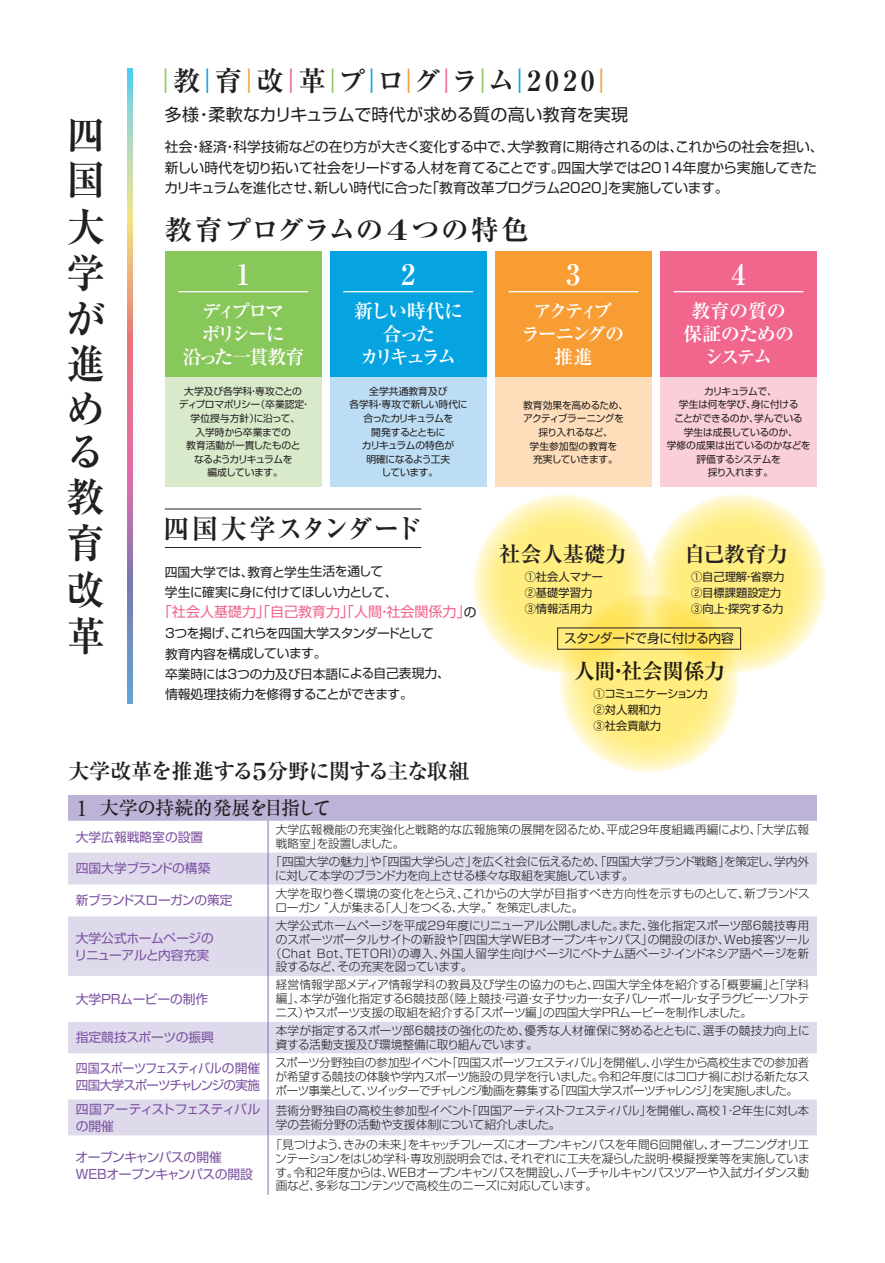
<style>
.page{position:relative;width:885px;height:1263px;background:#fff}
.page>*{position:absolute;margin:0;border:0;box-sizing:border-box;transform-origin:0 0}
.t1{font:700 40.35px/45.6px "Ryumin Pro";color:#231f20;scale:.95 1}
.t2{font:700 28.35px "Ryumin Pro";color:#fff}
.t3{font:700 27.6px "Ryumin Pro";letter-spacing:.025em;color:#231f20}
.t4{font:700 27.6px "Ryumin Pro";letter-spacing:-.015em;color:#231f20}
.t5{font:700 27.6px "Ryumin Pro";letter-spacing:.025em;color:#231f20;scale:.95 1}
.t6{font:700 21.3px "Ryumin Pro";letter-spacing:-.025em;color:#231f20}
.t7{font:700 19.2px/23.4px "Ryumin Pro";letter-spacing:-.12em;color:#fff;text-align:center}
.t8{font:700 19.2px/23.4px "Ryumin Pro";letter-spacing:-.14em;color:#fff;text-align:center}
.t9{font:700 19.2px/23.4px "Ryumin Pro";letter-spacing:-.03em;color:#fff;text-align:center}
.t10{font:500 19.2px "Ryumin Pro";color:#231f20}
.t11{font:700 19.2px/23.4px "Ryumin Pro";letter-spacing:-.17em;color:#fff;text-align:center}
.t12{font:16.95px "Shin Go Pro";letter-spacing:.01em;color:#231f20}
.t13{font:14.1px "Shin Go Pro";letter-spacing:-.005em;color:#f1668d}
.t14{font:13.8px/20.2px "Shin Go Pro";letter-spacing:-.025em;color:#231f20}
.t15{font:12.75px/20.2px "Shin Go Pro";letter-spacing:-.03em;color:#231f20}
.t16{font:12.75px/17px "Shin Go Pro";letter-spacing:-.03em;color:#7c51a1}
.t17{font:12.75px/17px "Shin Go Pro";letter-spacing:-.055em;color:#7c51a1;scale:.94 1}
.t18{font:12.75px/17px "Shin Go Pro";letter-spacing:-.01em;color:#7c51a1}
.t19{font:12.75px "Shin Go Pro";color:#7c51a1}
.t20{font:300 11.7px/13.8px "Shin Go Pro";letter-spacing:-.02em;color:#231f20}
.t21{font:300 11.7px/13.8px "Shin Go Pro";color:#231f20}
.t22{font:300 11.7px/13.8px "Shin Go Pro";letter-spacing:.005em;color:#231f20}
.t23{font:300 11.7px "Shin Go Pro";letter-spacing:.02em;color:#231f20}
.t24{font:11.25px/15.9px "Shin Go Pro";color:#231f20}
.t25{font:9.75px/13.6px "Shin Go Pro";letter-spacing:-.035em;color:#231f20;text-align:center}
.s1{font-weight:400;font-size:24.45px;color:#88c75a}
.s2{font-weight:400;font-size:24.45px;color:#05a4e0}
.s3{font-weight:400;font-size:24.45px;color:#f89d33}
.s4{font-weight:400;font-size:24.45px;color:#f1668d}
.s5{font-size:12.75px;color:#231f20}
.s6{font-size:23.4px}
.s7{font-family:"Adobe Garamond Pro";font-weight:400;font-size:24.45px}
.s8{font-family:"Antique Std ANR";font-weight:400}
</style>
<div class="page">
<div style="left:68px;top:795px;width:748px;height:26px;background:#bcb3d7"></div>
<svg style="left:68px;top:821px;width:748px;height:374px"></svg>
<svg style="left:68px;top:853px;width:748px;height:282px;fill:#dedaec"></svg>
<svg style="left:68px;top:976px;width:748px;height:123px"></svg>
<hr style="left:268px;top:821px;width:1px;height:32px;background:#7f71b3">
<hr style="left:268px;top:853px;width:1px;height:31px;background:#7f71b3">
<hr style="left:268px;top:884px;width:1px;height:32px;background:#7f71b3">
<hr style="left:268px;top:916px;width:1px;height:60px;background:#7f71b3">
<hr style="left:268px;top:976px;width:1px;height:46px;background:#7f71b3">
<hr style="left:268px;top:1022px;width:1px;height:31px;background:#7f71b3">
<hr style="left:268px;top:1053px;width:1px;height:46px;background:#7f71b3">
<hr style="left:268px;top:1099px;width:1px;height:36px;background:#7f71b3">
<hr style="left:268px;top:1135px;width:1px;height:60px;background:#7f71b3">
<svg style="left:473px;top:494px;width:179px;height:179px;background:#feef98"></svg>
<svg style="left:647px;top:494px;width:179px;height:179px;background:#feef98"></svg>
<svg style="left:559px;top:594px;width:179px;height:179px;background:#fcea88"></svg>
<div style="left:165px;top:376px;width:156px;height:111px;background:#d9eaca"></div>
<div style="left:165px;top:251px;width:156px;height:125px;background:#88c75a"></div>
<hr style="left:178px;top:291px;width:130px;height:1px;background:#fff">
<div style="left:330px;top:376px;width:156px;height:111px;background:#bcddf4"></div>
<div style="left:330px;top:251px;width:156px;height:125px;background:#05a4e0"></div>
<hr style="left:343px;top:291px;width:130px;height:1px;background:#fff">
<div style="left:495px;top:376px;width:156px;height:111px;background:#fedeba"></div>
<div style="left:495px;top:251px;width:156px;height:125px;background:#f89d33"></div>
<hr style="left:508px;top:291px;width:130px;height:1px;background:#fff">
<div style="left:660px;top:376px;width:156px;height:111px;background:#facfd7"></div>
<div style="left:660px;top:251px;width:156px;height:125px;background:#f1668d"></div>
<hr style="left:673px;top:291px;width:130px;height:1px;background:#fff">
<svg style="left:127px;top:68px;width:6px;height:636px;background:#b89ba5"></svg>
<hr style="left:165px;top:547px;width:256px;height:1px;background:#231f20">
<hr style="left:165px;top:509px;width:256px;height:1px;background:#231f20">
<h1 class="t1" style="left:66px;top:109px;width:41px">四国大学が進める教育改革</h1>
<h3 class="t3" style="left:153px;top:59px;width:461px"><span class="s1">｜</span>教<span class="s2">｜</span>育<span class="s3">｜</span>改<span class="s4">｜</span>革<span class="s1">｜</span>プ<span class="s2">｜</span>ロ<span class="s3">｜</span>グ<span class="s4">｜</span>ラ<span class="s1">｜</span>ム<span class="s2">｜</span>202 0<span class="s3">｜</span></h3>
<h3 class="t12" style="left:165px;top:101px;width:465px">多様・柔軟なカリキュラムで時代が求める質の高い教育を実現</h3>
<p class="t14" style="left:164px;top:135px;width:660px">社会・経済・科学技術などの在り方が大きく変化する中で、大学教育に期待されるのは、これからの社会を担い、新しい時代を切り拓いて社会をリードする人材を育てることです。四国大学では2014年度から実施してきたカリキュラムを進化させ、新しい時代に合った「教育改革プログラム2020」を実施しています。</p>
<h3 class="t4" style="left:165px;top:208px;width:366px">教育プログラムの４つの特色</h3>
<h2 class="t2" style="left:236px;top:251px;width:16px">1</h2>
<h2 class="t2" style="left:401px;top:251px;width:16px">2</h2>
<h2 class="t2" style="left:566px;top:251px;width:16px">3</h2>
<h3 class="t7" style="left:182px;top:297px;width:124px">ディプロマ<br>ポリシーに<br>沿った一貫教育</h3>
<p class="t25" style="left:179px;top:383px;width:133px">大学及び各学科・専攻ごとの<br>ディプロマポリシー（卒業認定・学位授与方針）に沿って、<br>入学時から卒業までの<br>教育活動が一貫したものと<br>なるようカリキュラムを<br>編成しています。</p>
<h3 class="t8" style="left:354px;top:297px;width:111px">新しい時代に合った<br>カリキュラム</h3>
<p class="t25" style="left:349px;top:383px;width:120px">全学共通教育及び<br>各学科・専攻で新しい時代に合ったカリキュラムを<br>開発するとともに<br>カリキュラムの特色が<br>明確になるよう工夫<br>しています。</p>
<h3 class="t5" style="left:163px;top:506px;width:273px">四国大学スタンダード</h3>
<h3 class="t11" style="left:521px;top:297px;width:104px">アクティブ<br>ラーニングの推進</h3>
<p class="t25" style="left:523px;top:397px;width:107px">教育効果を高めるため、アクティブラーニングを採り入れるなど、<br>学生参加型の教育を<br>充実していきます。</p>
<h2 class="t2" style="left:731px;top:251px;width:16px">4</h2>
<h3 class="t9" style="left:683px;top:297px;width:113px">教育の質の保証のためのシステム</h3>
<p class="t25" style="left:666px;top:383px;width:145px">カリキュラムで、<br>学生は何を学び、身に付ける<br>ことができるのか、学んでいる<br>学生は成長しているのか、<br>学修の成果は出ているのかなどを評価するシステムを<br>採り入れます。</p>
<p class="t15" style="left:165px;top:560px;width:234px">四国大学では、教育と学生生活を通して学生に確実に身に付けてほしい力として、</p>
<p class="t13" style="left:165px;top:600px;width:313px">｢社会人基礎力｣｢自己教育力｣｢人間・社会関係力｣<span class="s5">の</span></p>
<p class="t15" style="left:165px;top:622px;width:286px">3つを掲げ、これらを四国大学スタンダードとして<br>教育内容を構成しています。<br>卒業時には3つの力及び日本語による自己表現力、情報処理技術力を修得することができます。</p>
<h3 class="t6" style="left:499px;top:537px;width:129px">社会人基礎力</h3>
<p class="t24" style="left:524px;top:568px;width:80px">①社会人マナー<br>②基礎学習力<br>③情報活用力</p>
<h3 class="t6" style="left:684px;top:537px;width:105px">自己教育力</h3>
<p class="t24" style="left:691px;top:568px;width:95px">①自己理解・省察力<br>②目標課題設定力<br>③向上・探究する力</p>
<p class="t15" style="left:564px;top:627px;width:171px">スタンダードで身に付ける内容</p>
<h3 class="t6" style="left:573px;top:654px;width:153px">人間・社会関係力</h3>
<p class="t24" style="left:593px;top:684px;width:116px">①コミュニケーション力<br>②対人親和力<br>③社会貢献力</p>
<h3 class="t6" style="left:68px;top:754px;width:403px">大学改革を推進する<span class="s6">5</span>分野に関する主な取組</h3>
<h3 class="t10" style="left:76px;top:793px;width:257px"><span class="s7">1</span> 大学<span class="s8">の</span>持続的発展<span class="s8">を</span>目指<span class="s8">して</span></h3>
<p class="t19" style="left:76px;top:826px;width:129px">大学広報戦略室の設置</p>
<p class="t22" style="left:276px;top:821px;width:535px">大学広報機能の充実強化と戦略的な広報施策の展開を図るため、平成29年度組織再編により、「大学広報戦略室」を設置しました。</p>
<p class="t16" style="left:76px;top:858px;width:136px">四国大学ブランドの構築</p>
<p class="t20" style="left:275px;top:853px;width:535px;text-indent:-5px">「四国大学の魅力」や「四国大学らしさ」を広く社会に伝えるため、「四国大学ブランド戦略」を策定し、学内外に対して本学のブランド力を向上させる様々な取組を実施しています。</p>
<p class="t16" style="left:76px;top:890px;width:158px">新ブランドスローガンの策定</p>
<p class="t20" style="left:275px;top:885px;width:535px">大学を取り巻く環境の変化をとらえ、これからの大学が目指すべき方向性を示すものとして、新ブランドスローガン “人が集まる「人」をつくる、大学。”を策定しました。</p>
<p class="t16" style="left:74px;top:928px;width:141px">大学公式ホームページのリニューアルと内容充実</p>
<p class="t20" style="left:276px;top:917px;width:535px">大学公式ホームページを平成29年度にリニューアル公開しました。また、強化指定スポーツ部6競技専用</p>
<p class="t20" style="left:276px;top:931px;width:535px">のスポーツポータルサイトの新設や「四国大学WEBオープンキャンパス」の開設のほか、Web接客ツール</p>
<p class="t23" style="left:270px;top:943px;width:540px">（Chat Bot、TETORI）の導入、外国人留学生向けページにベトナム語ページ・インドネシア語ページを新</p>
<p class="t20" style="left:276px;top:958px;width:198px">設するなど、その充実を図っています。</p>
<p class="t19" style="left:76px;top:988px;width:134px">大学PRムービーの制作</p>
<p class="t20" style="left:275px;top:977px;width:535px;text-align:justify">経営情報学部メディア情報学科の教員及び学生の協力のもと、四国大学全体を紹介する「概要編」と「学科編」、本学が強化指定する6競技部（陸上競技・弓道・女子サッカー・女子バレーボール・女子ラグビー・ソフトテニス）やスポーツ支援の取組を紹介する「スポーツ編」の四国大学PRムービーを制作しました。</p>
<p class="t18" style="left:76px;top:1027px;width:140px">指定競技スポーツの振興</p>
<p class="t21" style="left:276px;top:1022px;width:535px">本学が指定するスポーツ部6競技の強化のため、優秀な人材確保に努めるとともに、選手の競技力向上に資する活動支援及び環境整備に取り組んでいます。</p>
<p class="t17" style="left:76px;top:1058px;width:198px">四国スポーツフェスティバルの開催四国大学スポーツチャレンジの実施</p>
<p class="t20" style="left:275px;top:1054px;width:535px;text-align:justify">スポーツ分野独自の参加型イベント「四国スポーツフェスティバル」を開催し、小学生から高校生までの参加者が希望する競技の体験や学内スポーツ施設の見学を行いました。令和2年度にはコロナ禍における新たなスポーツ事業として、ツイッターでチャレンジ動画を募集する「四国大学スポーツチャレンジ」を実施しました。</p>
<p class="t18" style="left:76px;top:1099px;width:186px">四国アーティストフェスティバルの開催</p>
<p class="t20" style="left:276px;top:1102px;width:535px">芸術分野独自の高校生参加型イベント「四国アーティストフェスティバル」を開催し、高校1・2年生に対し本学の芸術分野の活動や支援体制について紹介しました。</p>
<p class="t16" style="left:75px;top:1147px;width:179px">オープンキャンパスの開催<br>WEBオープンキャンパスの開設</p>
<p class="t20" style="left:275px;top:1136px;width:536px;text-align:justify;text-indent:-5px">「見つけよう、きみの未来」をキャッチフレーズにオープンキャンパスを年間6回開催し、オープニングオリエンテーションをはじめ学科・専攻別説明会では、それぞれに工夫を凝らした説明・模擬授業等を実施しています。令和2年度からは、WEBオープンキャンパスを開設し、バーチャルキャンパスツアーや入試ガイダンス動画など、多彩なコンテンツで高校生のニーズに対応しています。</p>
</div>
